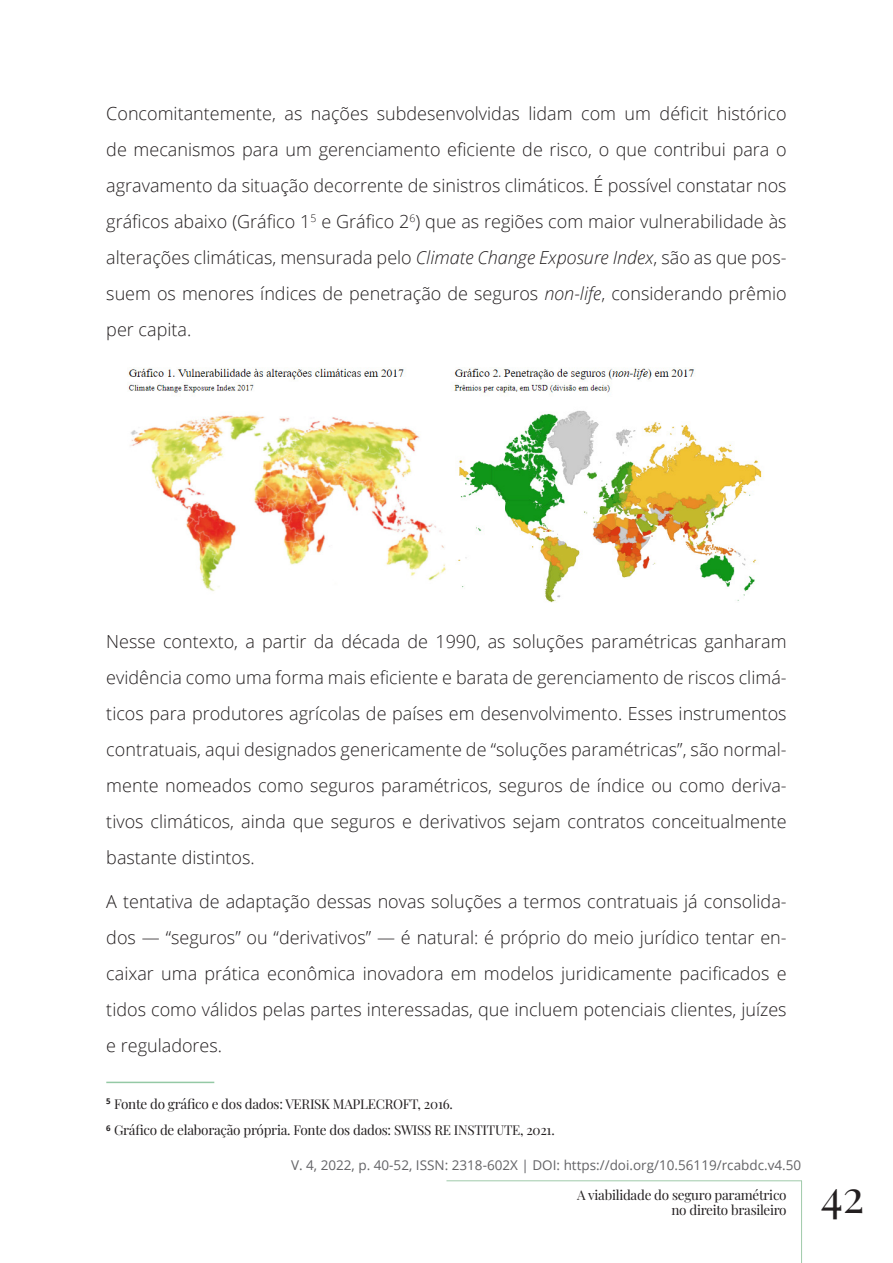
<style>
.page{position:relative;width:893px;height:1263px;background:#fff}
.page>*{position:absolute;margin:0;border:0;box-sizing:border-box;transform-origin:0 0}
.t1{font:45px "Playfair Display";color:#231f20}
.TEXTO{font:300 18px/36px "Open Sans";color:#231f20;text-align:justify}
.nota_pé_de_página{font:13.5px/15px "Playfair Display";letter-spacing:-.02em;color:#231f20;text-align:right}
.t2{font:13.5px "Open Sans";color:#636366}
.s1{font-style:italic}
</style>
<div class="page">
<hr style="left:801px;top:1181px;width:1px;height:82px;background:#9fcaaa">
<hr style="left:106px;top:1082px;width:108px;height:1px;background:#94c9a5">
<img style="left:128px;top:368px;width:634px;height:234px">
<hr style="left:446px;top:1180px;width:356px;height:1px;background:#9fcaaa">
<p class="TEXTO" style="left:106px;top:95px;width:682px">Concomitantemente, as nações subdesenvolvidas lidam com um déficit histórico de mecanismos para um gerenciamento eficiente de risco, o que contribui para o agravamento da situação decorrente de sinistros climáticos. É possível constatar nos gráficos abaixo (Gráfico 1<sup>5</sup> e Gráfico 2<sup>6</sup>) que as regiões com maior vulnerabilidade às alterações climáticas, mensurada pelo <span class="s1">Climate Change Exposure Index</span>, são as que pos&shy;suem os menores índices de penetração de seguros <span class="s1">non-life</span>, considerando prêmio per capita.</p>
<p class="TEXTO" style="left:106px;top:623px;width:682px">Nesse contexto, a partir da década de 1990, as soluções paramétricas ganharam evidência como uma forma mais eficiente e barata de gerenciamento de riscos climá&shy;ticos para produtores agrícolas de países em desenvolvimento. Esses instrumentos contratuais, aqui designados genericamente de “soluções paramétricas”, são normal&shy;mente nomeados como seguros paramétricos, seguros de índice ou como deriva&shy;tivos climáticos, ainda que seguros e derivativos sejam contratos conceitualmente bastante distintos.</p>
<p class="TEXTO" style="left:106px;top:883px;width:682px">A tentativa de adaptação dessas novas soluções a termos contratuais já consolida&shy;dos — “seguros” ou “derivativos” — é natural: é próprio do meio jurídico tentar en&shy;caixar uma prática econômica inovadora em modelos juridicamente pacificados e tidos como válidos pelas partes interessadas, que incluem potenciais clientes, juízes e reguladores.</p>
<p class="nota_pé_de_página" style="left:106px;top:1095px;width:348px"><sup>5</sup> Fonte do gráfico e dos dados: VERISK MAPLECROFT, 2016.</p>
<p class="nota_pé_de_página" style="left:106px;top:1122px;width:450px"><sup>6</sup> Gráfico de elaboração própria. Fonte dos dados: SWISS RE INSTITUTE, 2021.</p>
<p class="t2" style="left:291px;top:1156px;width:512px">V. 4, 2022, p. 40-52, ISSN: 2318-602X | DOI: https://doi.org/10.56119/rcabdc.v4.50</p>
<p class="nota_pé_de_página" style="left:577px;top:1186px;width:211px">A viabilidade do seguro paramétrico no direito brasileiro</p>
<h1 class="t1" style="left:821px;top:1161px;width:45px">42</h1>
</div>
